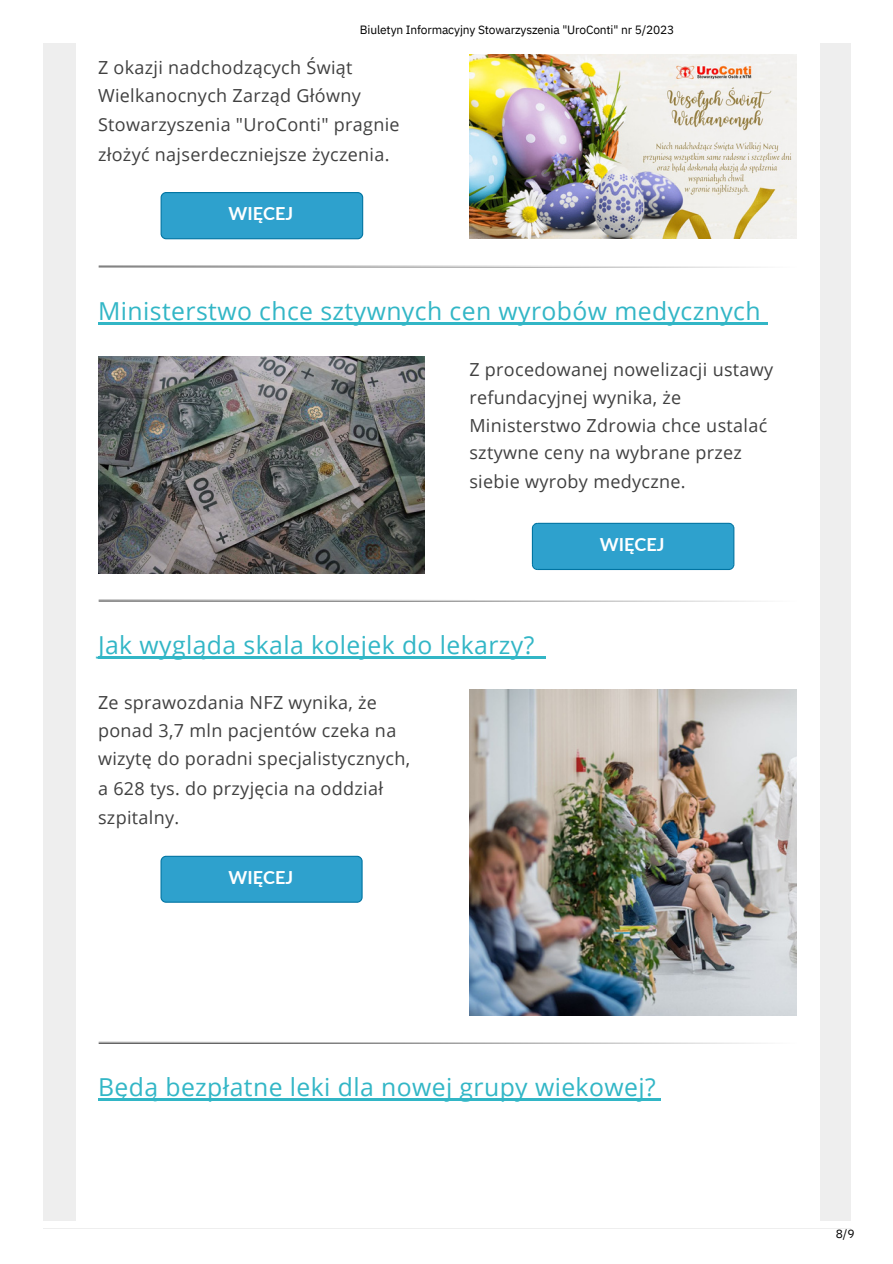
<style>
.page{position:relative;width:893px;height:1264px;background:#fff}
.page>*{position:absolute;margin:0;border:0;box-sizing:border-box;transform-origin:0 0}
.t1{font:24.75px "Open Sans";letter-spacing:.015em;color:#32b6c6}
.t2{font:18px/28px "Open Sans";letter-spacing:.02em;color:#404040}
.t3{font:700 18px "Lato";color:#fff}
.t4{font:12px "IBM Plex Sans";letter-spacing:-.01em;color:#000}
</style>
<div class="page">
<div style="left:43px;top:43px;width:807px;height:1177px;background:#eee"></div>
<div style="left:76px;top:43px;width:743px;height:1177px;background:#fff"></div>
<svg style="left:99px;top:265px;width:625px;height:2px"></svg>
<svg style="left:99px;top:599px;width:625px;height:2px"></svg>
<svg style="left:99px;top:1041px;width:625px;height:2px"></svg>
<svg style="left:160px;top:192px;width:204px;height:48px;background:#30a0cb"></svg>
<img style="left:470px;top:55px;width:326px;height:183px">
<hr style="left:98px;top:322px;width:669px;height:3px;background:#32b6c6">
<img style="left:99px;top:356px;width:326px;height:217px">
<svg style="left:160px;top:855px;width:203px;height:48px;background:#31a1cb"></svg>
<hr style="left:98px;top:656px;width:447px;height:3px;background:#32b6c6">
<div style="left:532px;top:523px;width:202px;height:47px;background:#2ea1cd"></div>
<img style="left:470px;top:689px;width:326px;height:326px">
<hr style="left:98px;top:1098px;width:562px;height:3px;background:#32b6c6">
<p class="t4" style="left:360px;top:22px;width:316px">Biuletyn Informacyjny Stowarzyszenia "UroConti" nr 5/2023</p>
<p class="t2" style="left:98px;top:53px;width:303px">Z okazji nadchodzących Świąt<br>Wielkanocnych Zarząd Główny<br>Stowarzyszenia "UroConti" pragnie</p>
<p class="t2" style="left:98px;top:140px;width:293px">złożyć najserdeczniejsze życzenia.</p>
<p class="t3" style="left:228px;top:202px;width:66px">WIĘCEJ</p>
<p class="t1" style="left:98px;top:293px;width:664px">Ministerstwo chce sztywnych cen wyrobów medycznych</p>
<p class="t2" style="left:469px;top:354px;width:305px">Z procedowanej nowelizacji ustawy refundacyjnej wynika, że<br>Ministerstwo Zdrowia chce ustalać</p>
<p class="t2" style="left:469px;top:438px;width:274px">sztywne ceny na wybrane przez</p>
<p class="t2" style="left:469px;top:467px;width:218px">siebie wyroby medyczne.</p>
<p class="t1" style="left:98px;top:627px;width:438px">Jak wygląda skala kolejek do lekarzy?</p>
<p class="t2" style="left:98px;top:688px;width:313px">Ze sprawozdania NFZ wynika, że ponad 3,7 mln pacjentów czeka na wizytę do poradni specjalistycznych,</p>
<p class="t2" style="left:98px;top:774px;width:286px">a 628 tys. do przyjęcia na oddział</p>
<p class="t2" style="left:98px;top:802px;width:83px">szpitalny.</p>
<p class="t3" style="left:228px;top:866px;width:66px">WIĘCEJ</p>
<p class="t3" style="left:600px;top:533px;width:66px">WIĘCEJ</p>
<p class="t1" style="left:98px;top:1069px;width:559px">Będą bezpłatne leki dla nowej grupy wiekowej?</p>
<p class="t4" style="left:835px;top:1225px;width:20px">8/9</p>
</div>
